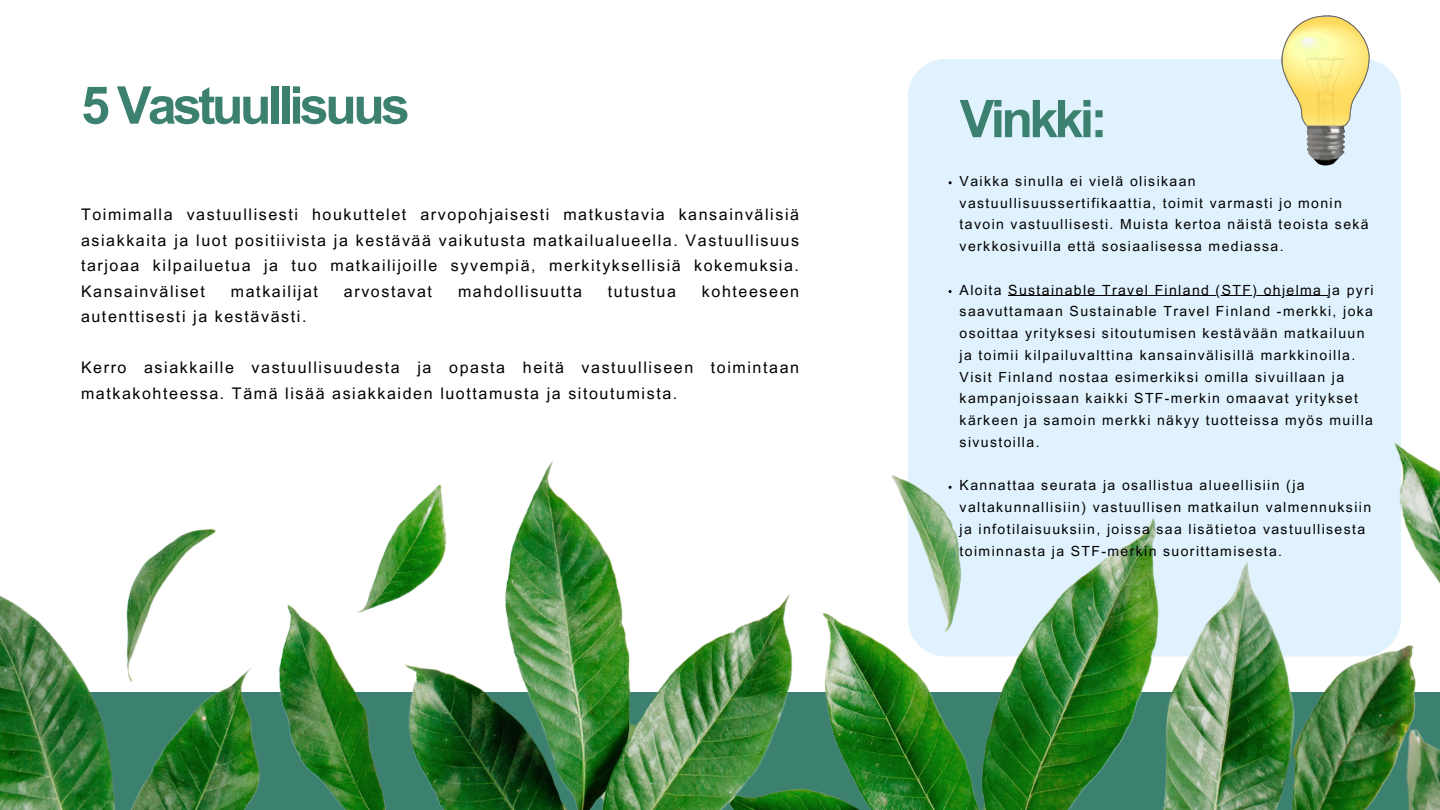
<style>
.page{position:relative;width:1440px;height:810px;background:#fff}
.page>*{position:absolute;margin:0;border:0;box-sizing:border-box;transform-origin:0 0}
.t1{font:700 52px "Arial MT Pro";letter-spacing:-.07em;color:#3c806f}
.t2{font:16px/25.5px "Arial MT Pro";letter-spacing:.1em;color:#000;text-align:justify}
.t3{font:14px/21.8px "Arial MT Pro";letter-spacing:.1em;color:#000}
</style>
<div class="page">
<img style="left:0;top:15px;width:1440px;height:795px">
<hr style="left:1008px;top:295px;width:320px;height:1px;background:#000">
<h1 class="t1" style="left:81px;top:75px;width:331px">5 Vastuullisuus</h1>
<p class="t2" style="left:81px;top:203px;width:720px">Toimimalla vastuullisesti houkuttelet arvopohjaisesti matkustavia kansainvälisiä asiakkaita ja luot positiivista ja kestävää vaikutusta matkailualueella. Vastuullisuus tarjoaa kilpailuetua ja tuo matkailijoille syvempiä, merkityksellisiä kokemuksia.<br>Kansainväliset</p>
<p class="t2" style="left:231px;top:279px;width:89px">matkailijat</p>
<p class="t2" style="left:344px;top:279px;width:90px">arvostavat</p>
<p class="t2" style="left:458px;top:279px;width:125px">mahdollisuutta</p>
<p class="t2" style="left:608px;top:279px;width:70px">tutustua</p>
<p class="t2" style="left:702px;top:279px;width:99px">kohteeseen</p>
<p class="t2" style="left:81px;top:305px;width:227px">autenttisesti ja kestävästi.</p>
<p class="t2" style="left:81px;top:356px;width:720px">Kerro asiakkaille vastuullisuudesta ja opasta heitä vastuulliseen toimintaan matkakohteessa. Tämä lisää asiakkaiden luottamusta ja sitoutumista.</p>
<h1 class="t1" style="left:960px;top:88px;width:150px">Vinkki:</h1>
<p class="t3" style="left:960px;top:171px;width:411px">Vaikka sinulla ei vielä olisikaan vastuullisuussertifikaattia, toimit varmasti jo monin tavoin vastuullisesti. Muista kertoa näistä teoista sekä verkkosivuilla että sosiaalisessa mediassa.</p>
<p class="t3" style="left:960px;top:279px;width:415px">Aloita Sustainable Travel Finland (STF) ohjelma ja pyri saavuttamaan Sustainable Travel Finland -merkki, joka osoittaa yrityksesi sitoutumisen kestävään matkailuun ja toimii kilpailuvalttina kansainvälisillä markkinoilla.<br>Visit Finland nostaa esimerkiksi omilla sivuillaan ja kampanjoissaan kaikki STF-merkin omaavat yritykset kärkeen ja samoin merkki näkyy tuotteissa myös muilla sivustoilla.</p>
<p class="t3" style="left:960px;top:475px;width:413px">Kannattaa seurata ja osallistua alueellisiin (ja valtakunnallisiin) vastuullisen matkailun valmennuksiin ja infotilaisuuksiin, joissa saa lisätietoa vastuullisesta toiminnasta ja STF-merkin suorittamisesta.</p>
</div>
